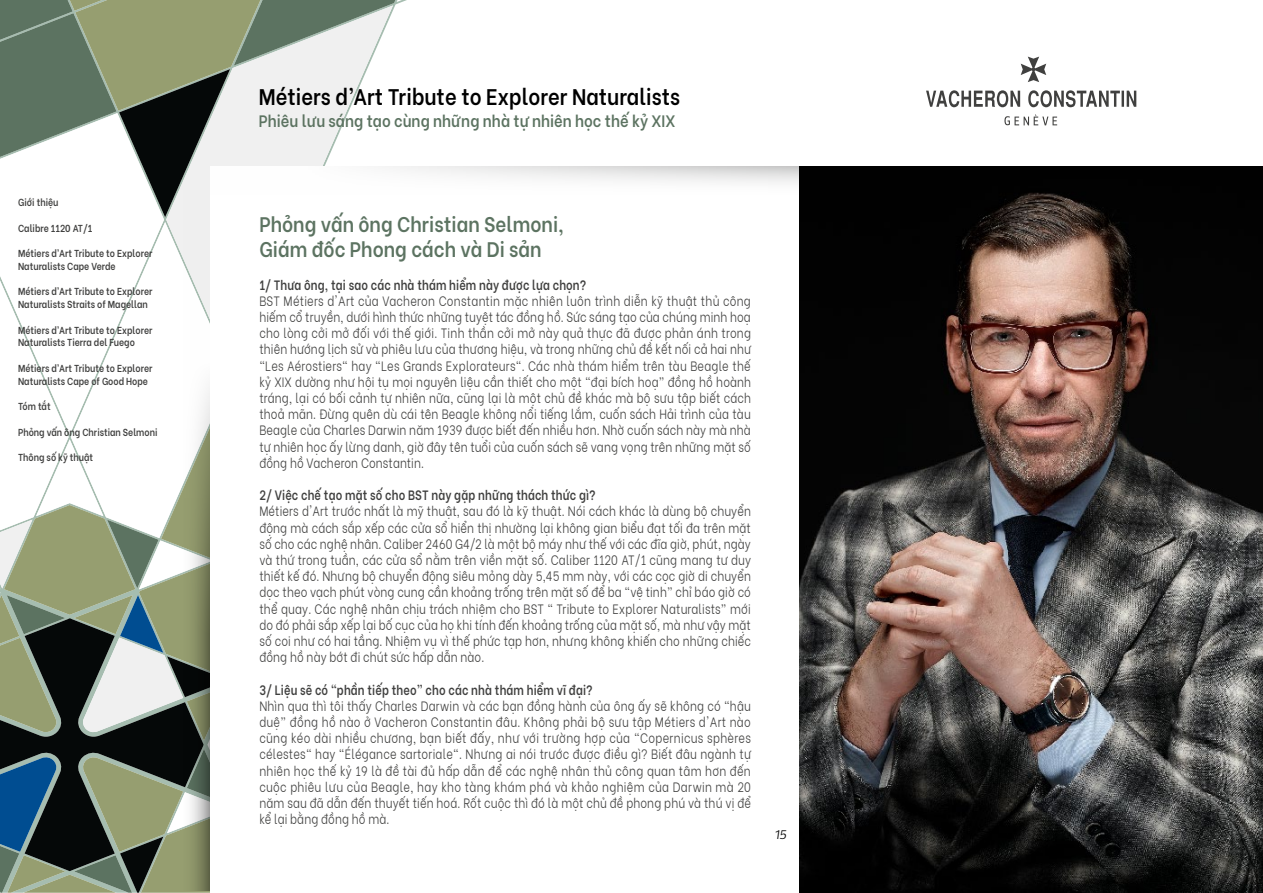
<style>
.page{position:relative;width:1263px;height:893px;background:#fff}
.page>*{position:absolute;margin:0;border:0;box-sizing:border-box;transform-origin:0 0}
.t1{font:600 22.5px "Be Vietnam";color:#000;scale:.9 1}
.t2{font:600 21px "Be Vietnam";color:#5c7361;scale:.9 1}
.t3{font:600 16.5px "Be Vietnam";color:#5c7361;scale:.9 1}
.t4{font:300 13.5px/16.2px "Be Vietnam";letter-spacing:.01em;color:#40403f;text-align:justify;scale:.83 1}
.t5{font:600 13.5px "Be Vietnam";letter-spacing:.01em;color:#40403f;scale:.83 1}
.t6{font:italic 12.75px "Prelo";color:#000}
.t7{font:600 10.05px/12.8px "Be Vietnam";color:#40403f;scale:.87 1}
</style>
<div class="page">
<svg style="left:0;top:741px;width:163px;height:8px"></svg>
<svg style="left:0;top:749px;width:210px;height:144px;background:#4b5e57"></svg>
<svg style="left:0;top:280px;width:163px;height:461px"></svg>
<svg style="left:0;top:0;width:395px;height:216px"></svg>
<svg style="left:926px;top:57px;width:210px;height:68px"></svg>
<svg style="left:163px;top:190px;width:47px;height:701px"></svg>
<div style="left:210px;top:166px;width:1052px;height:727px;background:#fff"></div>
<svg style="left:385px;top:166px;width:414px;height:17px"></svg>
<img style="left:799px;top:166px;width:464px;height:727px">
<p class="t7" style="left:18px;top:195px;width:48px">Giới thiệu</p>
<p class="t7" style="left:18px;top:220px;width:87px">Calibre 1120 AT/1</p>
<p class="t7" style="left:18px;top:246px;width:156px">Métiers d’Art Tribute to Explorer<br>Naturalists Cape Verde</p>
<p class="t7" style="left:18px;top:284px;width:156px">Métiers d’Art Tribute to Explorer<br>Naturalists Straits of Magellan</p>
<p class="t7" style="left:18px;top:322px;width:156px">Métiers d’Art Tribute to Explorer<br>Naturalists Tierra del Fuego</p>
<p class="t7" style="left:18px;top:361px;width:156px">Métiers d’Art Tribute to Explorer<br>Naturalists Cape of Good Hope</p>
<p class="t7" style="left:18px;top:399px;width:39px">Tóm tắt</p>
<p class="t7" style="left:18px;top:424px;width:162px">Phỏng vấn ông Christian Selmoni</p>
<p class="t7" style="left:18px;top:450px;width:88px">Thông số kỹ thuật</p>
<h1 class="t1" style="left:259px;top:78px;width:469px">Métiers d’Art Tribute to Explorer Naturalists</h1>
<p class="t3" style="left:259px;top:107px;width:464px">Phiêu lưu sáng tạo cùng những nhà tự nhiên học thế kỷ XIX</p>
<p class="t2" style="left:259px;top:207px;width:340px">Phỏng vấn ông Christian Selmoni,</p>
<p class="t2" style="left:259px;top:232px;width:315px">Giám đốc Phong cách và Di sản</p>
<p class="t5" style="left:259px;top:273px;width:395px">1/ Thưa ông, tại sao các nhà thám hiểm này được lựa chọn?</p>
<p class="t4" style="left:259px;top:291px;width:594px">BST Métiers d'Art của Vacheron Constantin mặc nhiên luôn trình diễn kỹ thuật thủ công hiếm cổ truyền, dưới hình thức những tuyệt tác đồng hồ. Sức sáng tạo của chúng minh hoạ cho lòng cởi mở đối với thế giới. Tinh thần cởi mở này quả thực đã được phản ánh trong thiên hướng lịch sử và phiêu lưu của thương hiệu, và trong những chủ đề kết nối cả hai như "Les Aérostiers" hay "Les Grands Explorateurs". Các nhà thám hiểm trên tàu Beagle thế kỷ XIX dường như hội tụ mọi nguyên liệu cần thiết cho một “đại bích hoạ” đồng hồ hoành tráng, lại có bối cảnh tự nhiên nữa, cũng lại là một chủ đề khác mà bộ sưu tập biết cách thoả mãn. Đừng quên dù cái tên Beagle không nổi tiếng lắm, cuốn sách Hải trình của tàu Beagle của Charles Darwin năm 1939 được biết đến nhiều hơn. Nhờ cuốn sách này mà nhà tự nhiên học ấy lừng danh, giờ đây tên tuổi của cuốn sách sẽ vang vọng trên những mặt số đồng hồ Vacheron Constantin.</p>
<p class="t5" style="left:259px;top:484px;width:407px">2/ Việc chế tạo mặt số cho BST này gặp những thách thức gì?</p>
<p class="t4" style="left:259px;top:502px;width:594px">Métiers d'Art trước nhất là mỹ thuật, sau đó là kỹ thuật. Nói cách khác là dùng bộ chuyển động mà cách sắp xếp các cửa sổ hiển thị nhường lại không gian biểu đạt tối đa trên mặt số cho các nghệ nhân. Caliber 2460 G4/2 là một bộ máy như thế với các đĩa giờ, phút, ngày và thứ trong tuần, các cửa sổ nằm trên viền mặt số. Caliber 1120 AT/1 cũng mang tư duy thiết kế đó. Nhưng bộ chuyển động siêu mỏng dày 5,45 mm này, với các cọc giờ di chuyển dọc theo vạch phút vòng cung cần khoảng trống trên mặt số để ba “vệ tinh” chỉ báo giờ có thể quay. Các nghệ nhân chịu trách nhiệm cho BST " Tribute to Explorer Naturalists” mới do đó phải sắp xếp lại bố cục của họ khi tính đến khoảng trống của mặt số, mà như vậy mặt số coi như có hai tầng. Nhiệm vụ vì thế phức tạp hơn, nhưng không khiến cho những chiếc đồng hồ này bớt đi chút sức hấp dẫn nào.</p>
<p class="t5" style="left:259px;top:678px;width:403px">3/ Liệu sẽ có “phần tiếp theo” cho các nhà thám hiểm vĩ đại?</p>
<p class="t4" style="left:259px;top:696px;width:594px">Nhìn qua thì tôi thấy Charles Darwin và các bạn đồng hành của ông ấy sẽ không có “hậu duệ” đồng hồ nào ở Vacheron Constantin đâu. Không phải bộ sưu tập Métiers d'Art nào cũng kéo dài nhiều chương, bạn biết đấy, như với trường hợp của "Copernicus sphères célestes" hay "Élégance sartoriale". Nhưng ai nói trước được điều gì? Biết đâu ngành tự nhiên học thế kỷ 19 là đề tài đủ hấp dẫn để các nghệ nhân thủ công quan tâm hơn đến cuộc phiêu lưu của Beagle, hay kho tàng khám phá và khảo nghiệm của Darwin mà 20 năm sau đã dẫn đến thuyết tiến hoá. Rốt cuộc thì đó là một chủ đề phong phú và thú vị để kể lại bằng đồng hồ mà.</p>
<p class="t6" style="left:774px;top:826px;width:13px">15</p>
</div>
